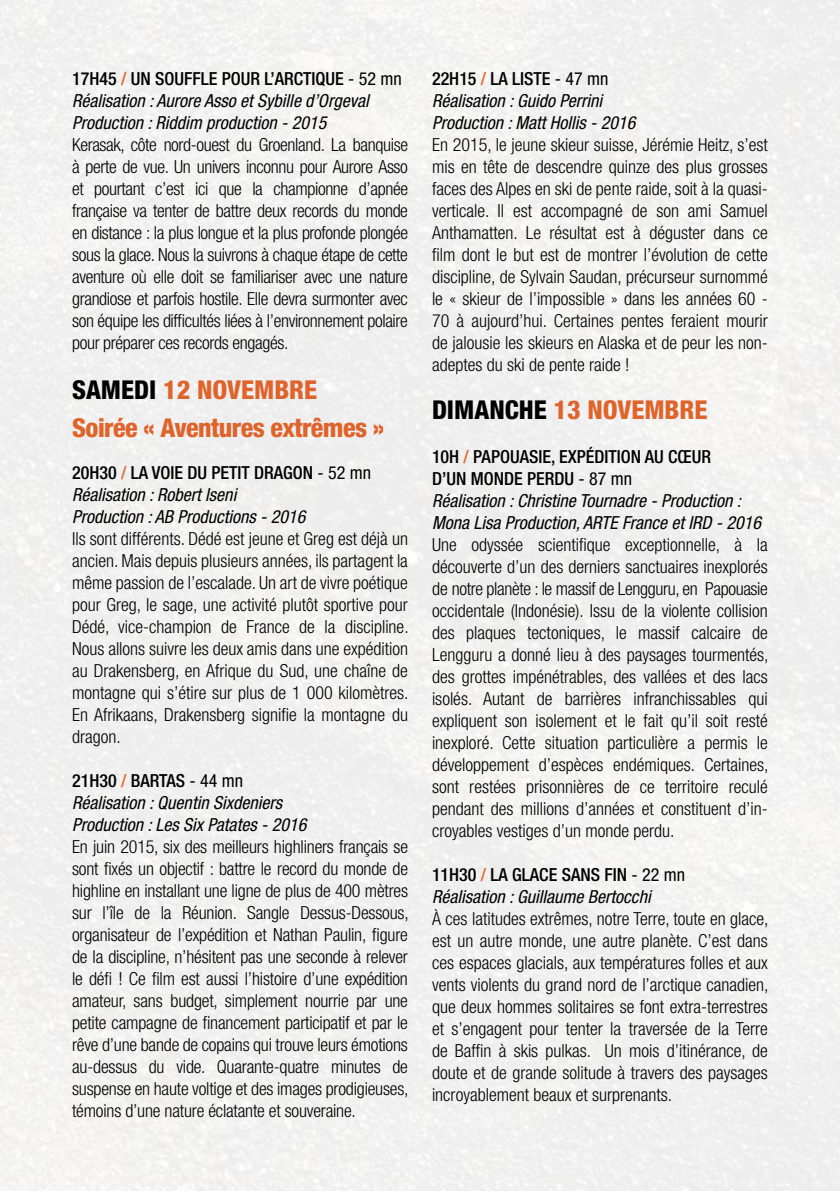
<style>
.page{position:relative;width:840px;height:1191px;background:#fff}
.page>*{position:absolute;margin:0;border:0;box-sizing:border-box;transform-origin:0 0}
.t1{font:800 condensed 26px/38px "Helvetica Neue LT Std";color:#df632a}
.t2{font:300 condensed 18px/22px "Helvetica Neue LT Std";color:#000;text-align:justify}
.t3{font:italic condensed 18px/22px "Helvetica Neue LT Std";color:#000}
.t4{font:500 condensed 18px "Helvetica Neue LT Std";color:#000}
.t5{font:condensed 18px "Helvetica Neue LT Std";color:#000}
.s1{font-weight:500;font-style:normal}
.s2{font-style:normal}
.s3{color:#000}
.s4{color:#df632a}
.s5{font-weight:400}
</style>
<div class="page">
<p class="t3" style="left:72px;top:68px;width:331px;text-indent:243px"><span class="s1">QUE</span> <span class="s2">- 52 mn<br></span>Réalisation : Aurore Asso et Sybille d’Orgeval<br>Production : Riddim production - 2015</p>
<p class="t2" style="left:72px;top:133px;width:337px">Kerasak, côte nord-ouest du Groenland. La banquise à perte de vue. Un univers inconnu pour Aurore Asso et pourtant c’est ici que la championne d’apnée française va tenter de battre deux records du monde en distance : la plus longue et la plus profonde plongée sous la glace. Nous la suivrons à chaque étape de cette aventure où elle doit se familiariser avec une nature grandiose et parfois hostile. Elle devra surmonter avec son équipe les difficultés liées à l’environnement polaire pour préparer ces records engagés.</p>
<h1 class="t1" style="left:72px;top:370px;width:314px"><span class="s3">SAMEDI</span> 12 NOVEMBRE<br>Soirée « Aventures extrêmes »</h1>
<p class="t4" style="left:72px;top:462px;width:148px">20H30 <span class="s4">/</span> LA VOIE DU PETIT</p>
<p class="t4" style="left:254px;top:462px;width:118px">DRAGON <span class="s5">- 52 mn</span></p>
<p class="t3" style="left:72px;top:484px;width:235px">Réalisation : Robert Iseni<br>Production : AB Productions - 2016</p>
<p class="t2" style="left:72px;top:527px;width:338px">Ils sont différents. Dédé est jeune et Greg est déjà un ancien. Mais depuis plusieurs années, ils partagent la même passion de l’escalade. Un art de vivre poétique pour Greg, le sage, une activité plutôt sportive pour Dédé, vice-champion de France de la discipline.<br>Nous allons suivre les deux amis dans une expédition au Drakensberg, en Afrique du Sud, une chaîne de montagne qui s’étire sur plus de 1 000 kilomètres.<br>En Afrikaans, Drakensberg signifie la montagne du dragon.</p>
<p class="t4" style="left:72px;top:770px;width:69px">21H30 <span class="s4">/</span> BARTAS</p>
<p class="t5" style="left:189px;top:770px;width:55px">- 44 mn</p>
<p class="t3" style="left:72px;top:792px;width:236px">Réalisation : Quentin Sixdeniers<br>Production : Les Six Patates - 2016</p>
<p class="t2" style="left:72px;top:835px;width:338px">En juin 2015, six des meilleurs highliners français se sont fixés un objectif : battre le record du monde de highline en installant une ligne de plus de 400 mètres sur l’île de la Réunion. Sangle Dessus-Dessous, organisateur de l’expédition et Nathan Paulin, figure de la discipline, n’hésitent pas une seconde à relever le défi ! Ce film est aussi l’histoire d’une expédition amateur, sans budget, simplement nourrie par une petite campagne de financement participatif et par le rêve d’une bande de copains qui trouve leurs émotions au-dessus du vide. Quarante-quatre minutes de suspense en haute voltige et des images prodigieuses, témoins d’une nature éclatante et souveraine.</p>
<p class="t4" style="left:72px;top:68px;width:160px">17H45 <span class="s4">/</span> UN SOUFFLE POUR</p>
<p class="t4" style="left:264px;top:68px;width:20px">L’ARCTI</p>
<p class="t4" style="left:432px;top:68px;width:89px">22H15 <span class="s4">/</span> LA LISTE</p>
<p class="t5" style="left:554px;top:68px;width:55px">- 47 mn</p>
<p class="t3" style="left:432px;top:90px;width:205px">Réalisation : Guido Perrini<br>Production : Matt Hollis - 2016</p>
<p class="t2" style="left:432px;top:133px;width:337px">En 2015, le jeune skieur suisse, Jérémie Heitz, s’est mis en tête de descendre quinze des plus grosses faces des Alpes en ski de pente raide, soit à la quasi&shy;verticale. Il est accompagné de son ami Samuel Anthamatten. Le résultat est à déguster dans ce film dont le but est de montrer l’évolution de cette discipline, de Sylvain Saudan, précurseur surnommé le « skieur de l’impossible » dans les années 60 - 70 à aujourd’hui. Certaines pentes feraient mourir de jalousie les skieurs en Alaska et de peur les non&shy;adeptes du ski de pente raide !</p>
<h1 class="t1" style="left:432px;top:390px;width:262px"><span class="s3">DIMANCHE</span> 13 NOVEMBRE</h1>
<p class="t4" style="left:432px;top:446px;width:51px">10H <span class="s4">/</span> PAPOUASIE</p>
<p class="t4" style="left:550px;top:446px;width:18px">, EXPÉ</p>
<p class="t4" style="left:594px;top:446px;width:18px">DITION</p>
<p class="t4" style="left:644px;top:446px;width:58px">AU CŒUR</p>
<p class="t4" style="left:432px;top:468px;width:51px">D’UN MON</p>
<p class="t3" style="left:432px;top:468px;width:330px;text-indent:72px"><span class="s1">DE PERDU</span> <span class="s2">- 87 mn<br></span>Réalisation : Christine Tournadre - Production :<br>Mona Lisa Production, ARTE France et IRD - 2016</p>
<p class="t2" style="left:432px;top:533px;width:338px">Une odyssée scientifique exceptionnelle, à la découverte d’un des derniers sanctuaires inexplorés de notre planète : le massif de Lengguru, en Papouasie occidentale (Indonésie). Issu de la violente collision des plaques tectoniques, le massif calcaire de Lengguru a donné lieu à des paysages tourmentés, des grottes impénétrables, des vallées et des lacs isolés. Autant de barrières infranchissables qui expliquent son isolement et le fait qu’il soit resté inexploré. Cette situation particulière a permis le développement d’espèces endémiques. Certaines, sont restées prisonnières de ce territoire reculé pendant des millions d’années et constituent d’in&shy;croyables vestiges d’un monde perdu.</p>
<p class="t4" style="left:432px;top:864px;width:100px">11H30 <span class="s4">/</span> LA GLACE</p>
<p class="t4" style="left:561px;top:864px;width:11px">SANS</p>
<p class="t3" style="left:432px;top:864px;width:254px;text-indent:172px"><span class="s1">FIN</span> <span class="s2">- 22 mn<br></span>Réalisation : Guillaume Bertocchi</p>
<p class="t2" style="left:432px;top:907px;width:338px">À ces latitudes extrêmes, notre Terre, toute en glace, est un autre monde, une autre planète. C’est dans ces espaces glacials, aux températures folles et aux vents violents du grand nord de l’arctique canadien, que deux hommes solitaires se font extra-terrestres et s’engagent pour tenter la traversée de la Terre de Baffin à skis pulkas. Un mois d’itinérance, de doute et de grande solitude à travers des paysages incroyablement beaux et surprenants.</p>
</div>
